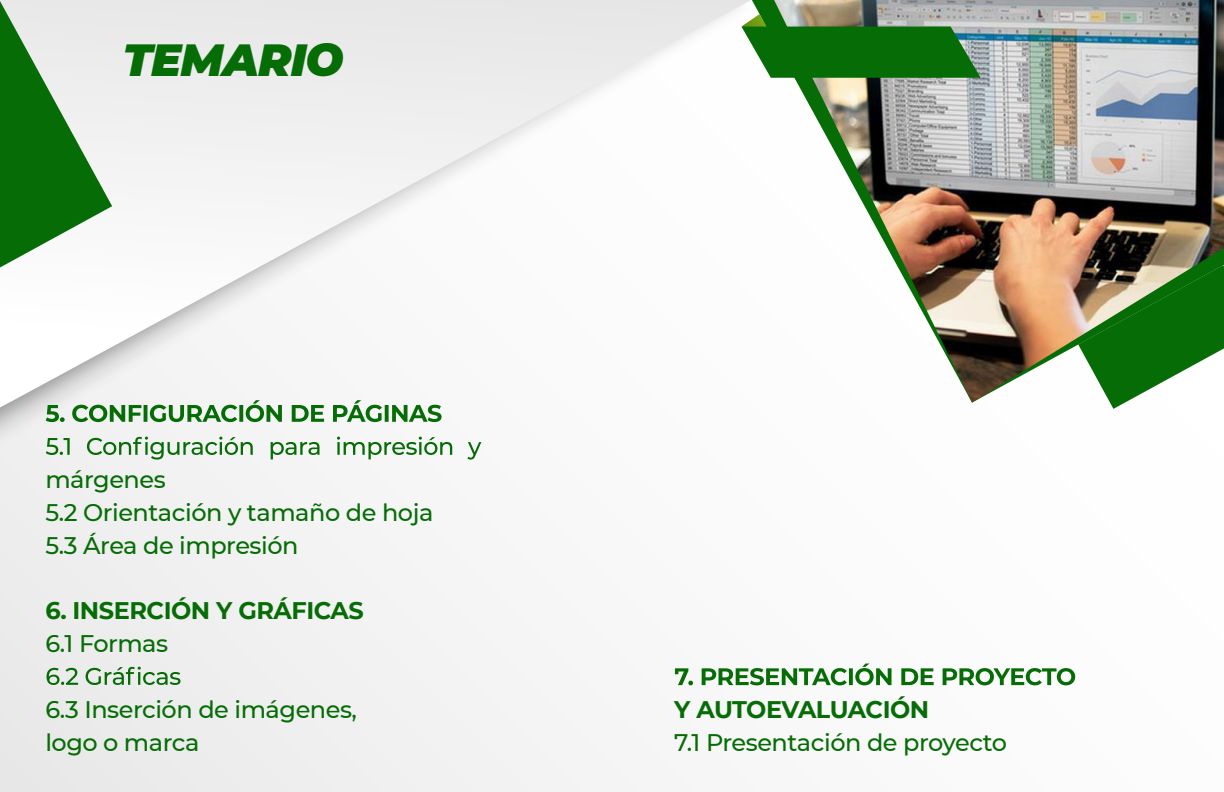
<style>
.page{position:relative;width:1224px;height:792px;background:#f8f8f8}
.page>*{position:absolute;margin:0;border:0;box-sizing:border-box;transform-origin:0 0}
.t1{font:italic 900 45px "Montserrat";letter-spacing:-.02em;color:#066d06}
.t2{font:500 24px/33px "Montserrat";letter-spacing:-.02em;color:#066d06}
.t3{font:700 24px "Montserrat";letter-spacing:-.02em;color:#066d06}
</style>
<div class="page">
<svg style="left:0;top:0;width:750px;height:408px"></svg>
<svg style="left:0;top:1px;width:112px;height:267px"></svg>
<img style="left:774px;top:0;width:450px;height:403px">
<svg style="left:741px;top:14px;width:240px;height:64px;background:#378236"></svg>
<svg style="left:46px;top:400px;width:396px;height:22px"></svg>
<svg style="left:46px;top:437px;width:435px;height:23px"></svg>
<svg style="left:47px;top:667px;width:134px;height:18px"></svg>
<svg style="left:675px;top:664px;width:400px;height:21px"></svg>
<h1 class="t1" style="left:123px;top:26px;width:223px">TEMARIO</h1>
<p class="t2" style="left:45px;top:462px;width:390px">márgenes<br>5.2 Orientación y tamaño de hoja<br>5.3 Área de impresión</p>
<p class="t3" style="left:45px;top:593px;width:320px">6. INSERCIÓN Y GRÁFICAS</p>
<p class="t2" style="left:45px;top:626px;width:124px">6.1 Formas</p>
<p class="t2" style="left:45px;top:692px;width:313px">6.3 Inserción de imágenes, logo o marca</p>
<p class="t3" style="left:674px;top:692px;width:256px">Y AUTOEVALUACIÓN</p>
<p class="t2" style="left:674px;top:725px;width:334px">7.1 Presentación de proyecto</p>
</div>
